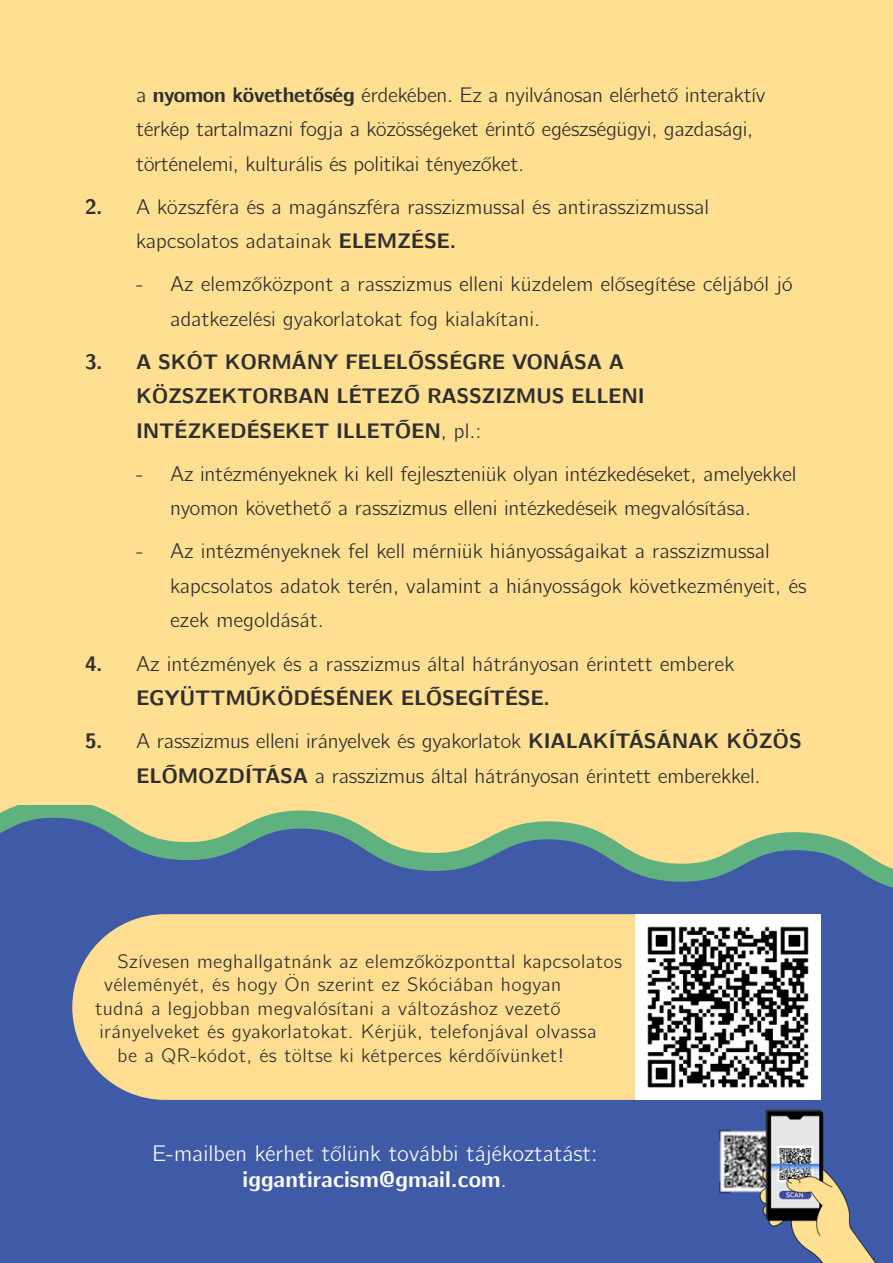
<style>
.page{position:relative;width:893px;height:1263px;background:#fff}
.page>*{position:absolute;margin:0;border:0;box-sizing:border-box;transform-origin:0 0}
.t1{font:22.5px/25.5px "CMU Bright";color:#fbfcfc;text-align:center}
.t2{font:21px/34.5px "CMU Bright";letter-spacing:-.01em;color:#302f2f}
.t3{font:700 21px/34.5px "CMU Bright";letter-spacing:-.015em;color:#302f2f}
.t4{font:19.5px "CMU Bright";letter-spacing:.02em;color:#302f2f}
.s1{font-weight:700}
.s2{font-weight:400}
</style>
<div class="page">
<div style="left:0;top:497px;width:893px;height:766px;background:#3f5aa6"></div>
<svg style="left:0;top:804px;width:893px;height:84px"></svg>
<div style="left:0;top:0;width:893px;height:804px;background:#ffe092"></div>
<div style="left:72px;top:914px;width:563px;height:186px;background:#ffde91"></div>
<img style="left:635px;top:914px;width:186px;height:186px">
<img style="left:719px;top:1109px;width:158px;height:154px">
<p class="t2" style="left:136px;top:75px;width:631px">a <span class="s1">nyomon követhetőség</span> érdekében. Ez a nyilvánosan elérhető interaktív térkép tartalmazni fogja a közösségeket érintő egészségügyi, gazdasági, történelemi, kulturális és politikai tényezőket.</p>
<p class="t2" style="left:136px;top:187px;width:575px;text-indent:-51px"><span class="s1">2.</span> A közszféra és a magánszféra rasszizmussal és antirasszizmussal kapcsolatos adatainak <span class="s1">ELEMZÉSE.</span></p>
<p class="t2" style="left:170px;top:265px;width:624px;text-indent:-34px">- Az elemzőközpont a rasszizmus elleni küzdelem elősegítése céljából jó adatkezelési gyakorlatokat fog kialakítani.</p>
<p class="t3" style="left:136px;top:343px;width:510px;text-indent:-51px">3. A SKÓT KORMÁNY FELELŐSSÉGRE VONÁSA A<br>KÖZSZEKTORBAN LÉTEZŐ RASSZIZMUS ELLENI<br>INTÉZKEDÉSEKET ILLETŐEN<span class="s2">, pl.:</span></p>
<p class="t2" style="left:136px;top:454px;width:662px;text-align:center">- Az intézményeknek ki kell fejleszteniük olyan intézkedéseket, amelyekkel nyomon követhető a rasszizmus elleni intézkedéseik megvalósítása.</p>
<p class="t2" style="left:170px;top:532px;width:638px;text-indent:-34px">- Az intézményeknek fel kell mérniük hiányosságaikat a rasszizmussal kapcsolatos adatok terén, valamint a hiányosságok következményeit, és ezek megoldását.</p>
<p class="t2" style="left:136px;top:644px;width:600px;text-indent:-51px"><span class="s1">4.</span> Az intézmények és a rasszizmus által hátrányosan érintett emberek<br><span class="s1">EGYÜTTMŰKÖDÉSÉNEK ELŐSEGÍTÉSE.</span></p>
<p class="t2" style="left:85px;top:721px;width:718px;text-align:center"><span class="s1">5.</span> A rasszizmus elleni irányelvek és gyakorlatok <span class="s1">KIALAKÍTÁSÁNAK KÖZÖS<br>ELŐMOZDÍTÁSA</span> a rasszizmus által hátrányosan érintett emberekkel.</p>
<p class="t4" style="left:118px;top:944px;width:506px">Szívesen meghallgatnánk az elemzőközponttal kapcsolatos</p>
<p class="t4" style="left:104px;top:967px;width:459px">véleményét, és hogy Ön szerint ez Skóciában hogyan</p>
<p class="t4" style="left:95px;top:991px;width:467px">tudná a legjobban megvalósítani a változáshoz vezető</p>
<p class="t4" style="left:100px;top:1014px;width:499px">irányelveket és gyakorlatokat. Kérjük, telefonjával olvassa</p>
<p class="t4" style="left:118px;top:1038px;width:448px">be a QR-kódot, és töltse ki kétperces kérdőívünket!</p>
<p class="t1" style="left:152px;top:1138px;width:447px">E-mailben kérhet tőlünk további tájékoztatást: <span class="s1">iggantiracism@gmail.com</span>.</p>
</div>
